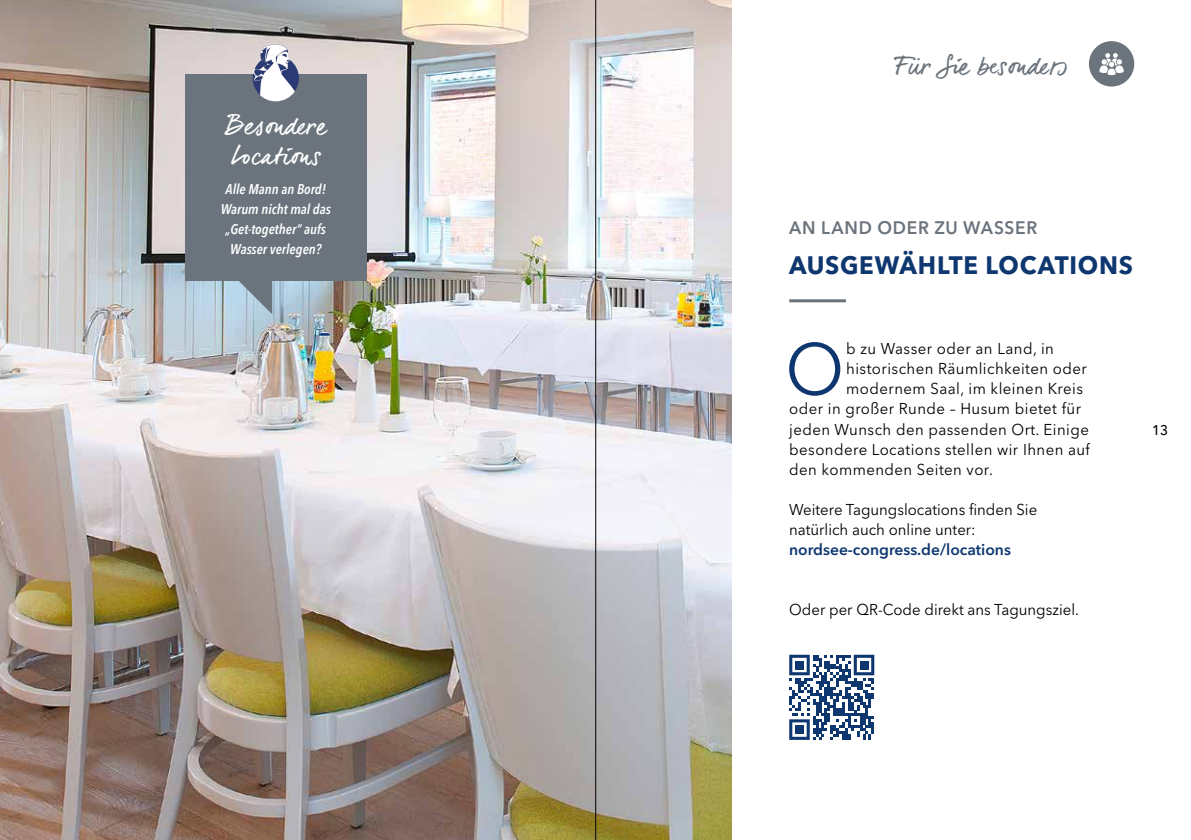
<style>
.page{position:relative;width:1191px;height:840px;background:#fff}
.page>*{position:absolute;margin:0;border:0;box-sizing:border-box;transform-origin:0 0}
.t1{font:72px "Avenir Next LT Pro";color:#0e3770;scale:.96 1}
.t2{font:700 25px "Avenir Next LT Pro";letter-spacing:.03em;color:#0e3770;scale:.96 1}
.t3{font:25px/30px "dear Joe 6";color:#fff;scale:.96 1}
.t4{font:25px "dear Joe 6";color:#6b747d;scale:.96 1}
.t5{font:600 18px "Avenir Next LT Pro";letter-spacing:.045em;color:#6b747d;scale:.96 1}
.t6{font:15.6px "Avenir Next LT Pro";letter-spacing:.03em;color:#000;scale:.96 1}
.t7{font:15.6px/20px "Avenir Next LT Pro";color:#000;scale:.96 1}
.t8{font:600 15.6px "Avenir Next LT Pro";color:#0e3770}
.t9{font:italic 600 condensed 14px/20px "Avenir Next LT Pro";color:#fff;text-align:center}
.t10{font:500 14px "Avenir Next LT Pro";color:#000;scale:.96 1}
</style>
<div class="page">
<img style="left:596px;top:0;width:135px;height:839px">
<svg style="left:1089px;top:41px;width:45px;height:45px"></svg>
<svg style="left:789px;top:654px;width:85px;height:85px"></svg>
<div style="left:795px;top:660px;width:9px;height:9px;background:#0e3770"></div>
<div style="left:859px;top:660px;width:9px;height:9px;background:#0e3770"></div>
<div style="left:795px;top:724px;width:9px;height:9px;background:#0e3770"></div>
<hr style="left:789px;top:299px;width:57px;height:3px;background:#6b747d">
<img style="left:0;top:0;width:596px;height:839px">
<h2 class="t3" style="left:225px;top:110px;width:107px">Besondere<br>Locations</h2>
<p class="t9" style="left:221px;top:179px;width:112px">Alle Mann an Bord!<br>Warum nicht mal das „Get-together“ aufs<br>Wasser verlegen?</p>
<h2 class="t4" style="left:894px;top:51px;width:182px">Für Sie besonders</h2>
<p class="t5" style="left:789px;top:217px;width:260px">AN LAND ODER ZU WASSER</p>
<h2 class="t2" style="left:789px;top:250px;width:359px">AUSGEWÄHLTE LOCATIONS</h2>
<h1 class="t1" style="left:785px;top:326px;width:63px">O</h1>
<p class="t6" style="left:846px;top:339px;width:218px">b zu Wasser oder an Land, in</p>
<p class="t6" style="left:846px;top:359px;width:252px">historischen Räumlichkeiten oder</p>
<p class="t6" style="left:846px;top:379px;width:248px">modernem Saal, im kleinen Kreis</p>
<p class="t6" style="left:789px;top:399px;width:305px">oder in großer Runde – Husum bietet für</p>
<p class="t6" style="left:789px;top:419px;width:314px">jeden Wunsch den passenden Ort. Einige</p>
<p class="t6" style="left:789px;top:439px;width:315px">besondere Locations stellen wir Ihnen auf</p>
<p class="t6" style="left:789px;top:459px;width:214px">den kommenden Seiten vor.</p>
<p class="t7" style="left:789px;top:499px;width:260px">Weitere Tagungslocations finden Sie natürlich auch online unter:</p>
<p class="t8" style="left:789px;top:539px;width:223px">nordsee-congress.de/locations</p>
<p class="t7" style="left:789px;top:599px;width:303px">Oder per QR-Code direkt ans Tagungsziel.</p>
<p class="t10" style="left:1152px;top:421px;width:18px">13</p>
</div>
